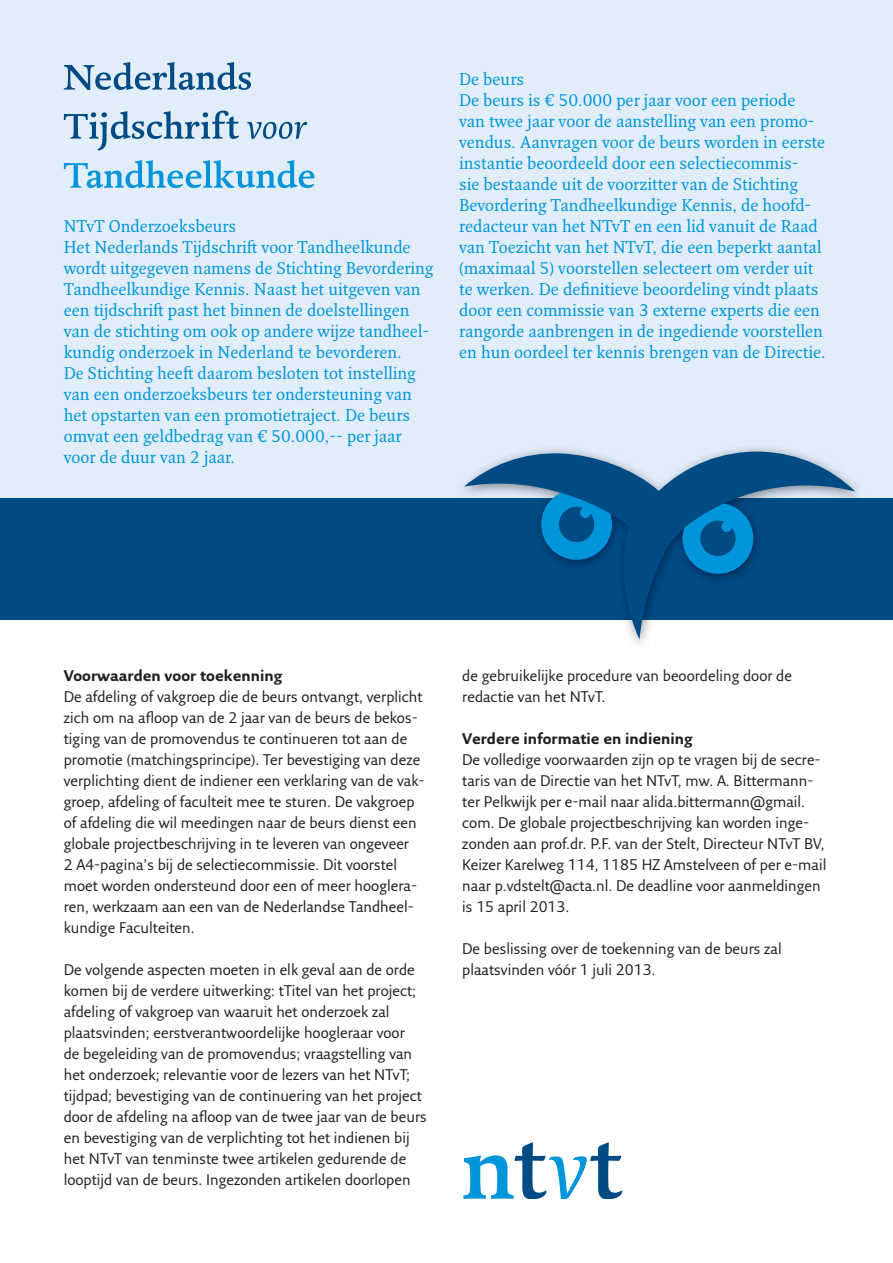
<style>
.page{position:relative;width:893px;height:1263px;background:#fff}
.page>*{position:absolute;margin:0;border:0;box-sizing:border-box;transform-origin:0 0}
.t1{font:16.5px/21px "Fresco Plus Pro";color:#0095da}
.t2{font:15px/21px "Fresco Sans Plus Pro";color:#231f20}
.t3{font:700 15px "Fresco Sans Plus Pro";color:#231f20}
</style>
<div class="page">
<div style="left:0;top:0;width:893px;height:558px;background:#e1eef9"></div>
<div style="left:0;top:498px;width:893px;height:122px;background:#004b84"></div>
<svg style="left:463px;top:1142px;width:159px;height:57px"></svg>
<svg style="left:64px;top:62px;width:187px;height:28px"></svg>
<svg style="left:64px;top:111px;width:175px;height:39px"></svg>
<svg style="left:247px;top:122px;width:60px;height:17px"></svg>
<svg style="left:64px;top:160px;width:250px;height:28px"></svg>
<img style="left:529px;top:447px;width:330px;height:197px">
<svg style="left:464px;top:452px;width:391px;height:188px"></svg>
<p class="t1" style="left:64px;top:217px;width:371px">NTvT Onderzoeksbeurs<br>Het Nederlands Tijdschrift voor Tandheelkunde wordt uitgegeven namens de Stichting Bevordering Tandheelkundige Kennis. Naast het uitgeven van een tijdschrift past het binnen de doelstellingen van de stichting om ook op andere wijze tandheel&shy;kundig onderzoek in Nederland te bevorderen.<br>De Stichting heeft daarom besloten tot instelling van een onderzoeksbeurs ter ondersteuning van het opstarten van een promotietraject. De beurs omvat een geldbedrag van € 50.000,-- per jaar voor de duur van 2 jaar.</p>
<p class="t1" style="left:459px;top:70px;width:368px">De beurs<br>De beurs is € 50.000 per jaar voor een periode<br>van twee jaar voor de aanstelling van een promo&shy;vendus. Aanvragen voor de beurs worden in eerste instantie beoordeeld door een selectiecommis-<br>sie bestaande uit de voorzitter van de Stichting Bevordering Tandheelkundige Kennis, de hoofd&shy;redacteur van het NTvT en een lid vanuit de Raad van Toezicht van het NTvT, die een beperkt aantal (maximaal 5) voorstellen selecteert om verder uit te werken. De definitieve beoordeling vindt plaats door een commissie van 3 externe experts die een rangorde aanbrengen in de ingediende voorstellen en hun oordeel ter kennis brengen van de Directie.</p>
<p class="t3" style="left:64px;top:669px;width:220px">Voorwaarden voor toekenning</p>
<p class="t2" style="left:64px;top:687px;width:362px">De afdeling of vakgroep die de beurs ontvangt, verplicht zich om na afloop van de 2 jaar van de beurs de bekos&shy;tiging van de promovendus te continueren tot aan de promotie (matchingsprincipe). Ter bevestiging van deze verplichting dient de indiener een verklaring van de vak&shy;groep, afdeling of faculteit mee te sturen. De vakgroep of afdeling die wil meedingen naar de beurs dienst een globale projectbeschrijving in te leveren van ongeveer<br>2 A4-pagina’s bij de selectiecommissie. Dit voorstel moet worden ondersteund door een of meer hooglera&shy;ren, werkzaam aan een van de Nederlandse Tandheel&shy;kundige Faculteiten.</p>
<p class="t2" style="left:64px;top:960px;width:364px">De volgende aspecten moeten in elk geval aan de orde komen bij de verdere uitwerking: tTitel van het project; afdeling of vakgroep van waaruit het onderzoek zal plaatsvinden; eerstverantwoordelijke hoogleraar voor<br>de begeleiding van de promovendus; vraagstelling van het onderzoek; relevantie voor de lezers van het NTvT; tijdpad; bevestiging van de continuering van het project door de afdeling na afloop van de twee jaar van de beurs en bevestiging van de verplichting tot het indienen bij het NTvT van tenminste twee artikelen gedurende de looptijd van de beurs. Ingezonden artikelen doorlopen</p>
<p class="t2" style="left:462px;top:666px;width:331px">de gebruikelijke procedure van beoordeling door de redactie van het NTvT.</p>
<p class="t3" style="left:462px;top:732px;width:232px">Verdere informatie en indiening</p>
<p class="t2" style="left:462px;top:750px;width:366px">De volledige voorwaarden zijn op te vragen bij de secre&shy;taris van de Directie van het NTvT, mw. A. Bittermann&shy;ter Pelkwijk per e-mail naar alida.bittermann@gmail. com. De globale projectbeschrijving kan worden inge&shy;zonden aan prof.dr. P.F. van der Stelt, Directeur NTvT BV, Keizer Karelweg 114, 1185 HZ Amstelveen of per e-mail naar p.vdstelt@acta.nl. De deadline voor aanmeldingen is 15 april 2013.</p>
<p class="t2" style="left:462px;top:939px;width:321px">De beslissing over de toekenning van de beurs zal plaatsvinden vóór 1 juli 2013.</p>
</div>
